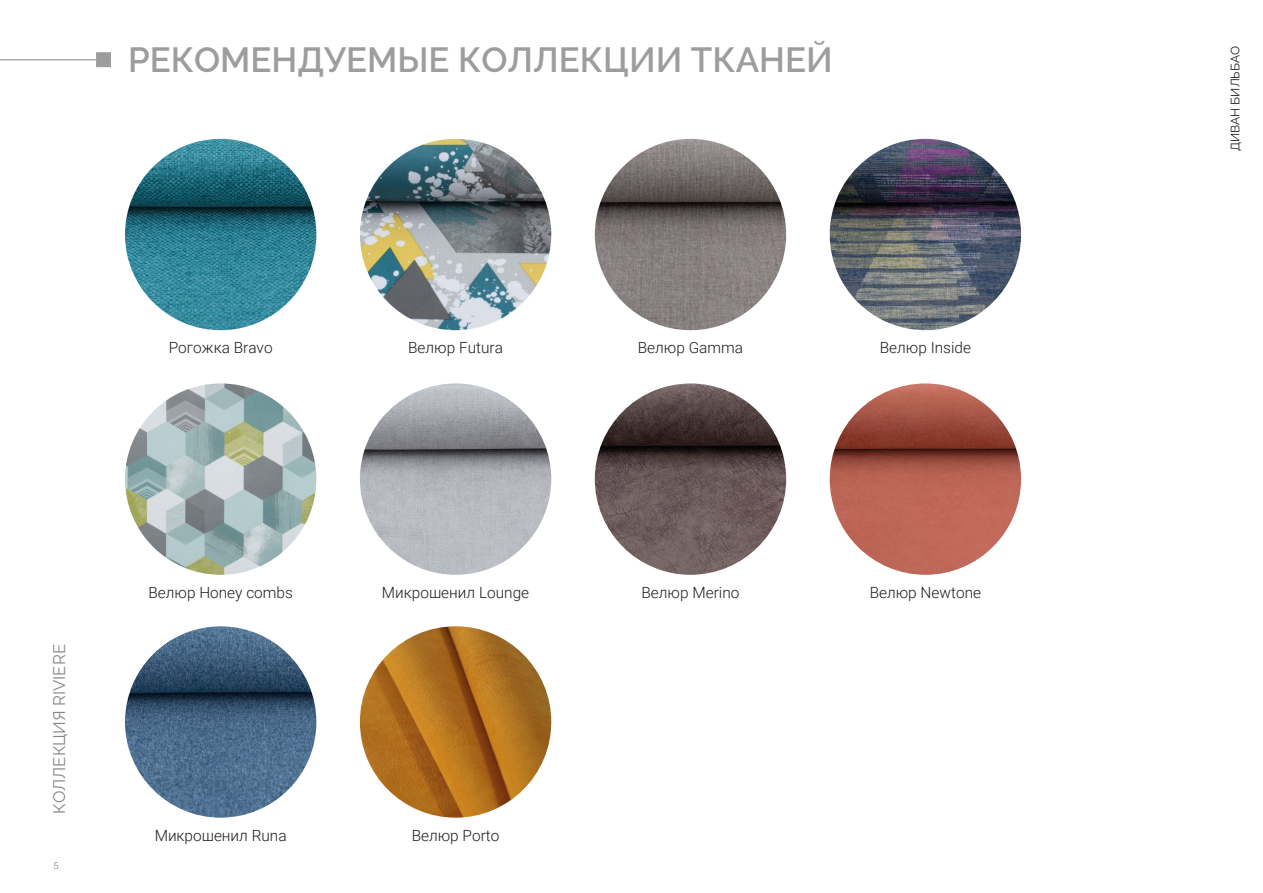
<style>
.page{position:relative;width:1263px;height:893px;background:#fff}
.page>*{position:absolute;margin:0;border:0;box-sizing:border-box;transform-origin:0 0}
.t1{font:700 34.8px "Raleway v 4020 Semi";color:#9d9d9c}
.t2{font:16.65px "Raleway v 4020 Regular";color:#878787}
.t3{font:300 15.45px "Roboto";color:#1d1d1b}
.t4{font:12.15px "Raleway v 4020 Regular";color:#1d1d1b}
.t5{font:300 9.3px "Roboto";color:#706f6f}
</style>
<div class="page">
<div style="left:96px;top:52px;width:15px;height:15px;background:#9d9d9c;border:1px solid #9d9c9c"></div>
<hr style="left:0;top:59px;width:104px;height:1px;background:#9d9c9c">
<img style="left:125px;top:139px;width:191px;height:191px;border-radius:96px">
<img style="left:360px;top:139px;width:191px;height:191px;border-radius:96px">
<img style="left:595px;top:139px;width:191px;height:191px;border-radius:96px">
<img style="left:830px;top:139px;width:191px;height:191px;border-radius:96px">
<img style="left:125px;top:383px;width:191px;height:192px;border-radius:96px">
<img style="left:360px;top:383px;width:191px;height:192px;border-radius:96px">
<img style="left:595px;top:383px;width:191px;height:192px;border-radius:96px">
<img style="left:360px;top:626px;width:191px;height:192px;border-radius:96px">
<img style="left:830px;top:383px;width:191px;height:192px;border-radius:96px">
<img style="left:125px;top:626px;width:191px;height:192px;border-radius:96px">
<h1 class="t1" style="left:128px;top:32px;width:706px">РЕКОМЕНДУЕМЫЕ КОЛЛЕКЦИИ ТКАНЕЙ</h1>
<p class="t3" style="left:169px;top:337px;width:105px">Рогожка Bravo</p>
<p class="t3" style="left:408px;top:337px;width:96px">Велюр Futura</p>
<p class="t3" style="left:638px;top:337px;width:107px">Велюр Gamma</p>
<p class="t3" style="left:880px;top:337px;width:93px">Велюр Inside</p>
<p class="t2" style="left:46px;top:814px;width:171px;rotate:-90deg">КОЛЛЕКЦИЯ RIVIERE</p>
<p class="t5" style="left:53px;top:859px;width:7px">5</p>
<p class="t3" style="left:148px;top:581px;width:146px">Велюр Honey combs</p>
<p class="t3" style="left:382px;top:581px;width:149px">Микрошенил Lounge</p>
<p class="t3" style="left:641px;top:581px;width:99px">Велюр Merino</p>
<p class="t3" style="left:155px;top:824px;width:133px">Микрошенил Runa</p>
<p class="t3" style="left:412px;top:824px;width:89px">Велюр Porto</p>
<p class="t3" style="left:870px;top:581px;width:113px">Велюр Newtone</p>
<p class="t4" style="left:1226px;top:151px;width:107px;rotate:-90deg">ДИВАН БИЛЬБАО</p>
</div>
